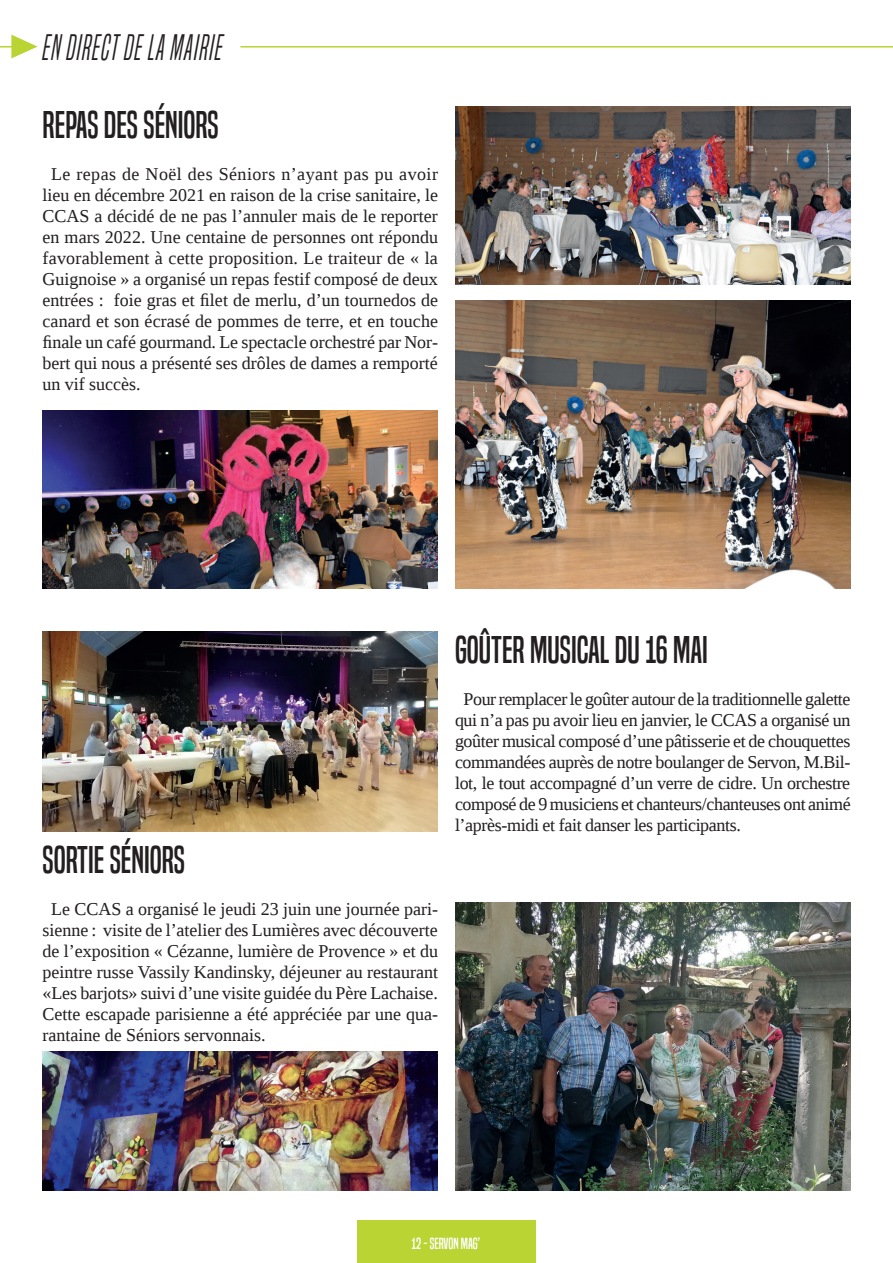
<style>
.page{position:relative;width:893px;height:1263px;background:#fff}
.page>*{position:absolute;margin:0;border:0;box-sizing:border-box;transform-origin:0 0}
.Sous-titre{font:36px "Built Titling Rg";color:#231f20}
.t1{font:italic 34.35px "Built Titling Lt";color:#231f20}
.texte{font:18px/21px "Liberation Serif";color:#231f20;text-align:justify}
.t2{font:15px "Built Titling Rg";letter-spacing:-.005em;color:#fff}
</style>
<div class="page">
<div style="left:357px;top:1221px;width:179px;height:42px;background:#bad433"></div>
<hr style="left:0;top:46px;width:36px;height:2px;background:#bad433">
<hr style="left:240px;top:46px;width:653px;height:2px;background:#bad433">
<svg style="left:11px;top:35px;width:27px;height:23px"></svg>
<img style="left:455px;top:106px;width:395px;height:179px">
<img style="left:43px;top:1052px;width:395px;height:139px">
<img style="left:455px;top:301px;width:395px;height:288px">
<img style="left:455px;top:902px;width:395px;height:289px">
<img style="left:43px;top:631px;width:395px;height:200px">
<img style="left:43px;top:410px;width:395px;height:179px">
<h2 class="t1" style="left:43px;top:26px;width:183px">EN DIRECT DE LA MAIRIE</h2>
<p class="Sous-titre" style="left:43px;top:103px;width:178px">REPAS DES SÉNIORS</p>
<p class="texte" style="left:43px;top:163px;width:397px;text-indent:9px">Le repas de Noël des Séniors n’ayant pas pu avoir lieu en décembre 2021 en raison de la crise sanitaire, le CCAS a décidé de ne pas l’annuler mais de le reporter en mars 2022. Une centaine de personnes ont répondu favorablement à cette proposition. Le traiteur de « la Guignoise » a organisé un repas festif composé de deux entrées : foie gras et filet de merlu, d’un tournedos de canard et son écrasé de pommes de terre, et en touche finale un café gourmand. Le spectacle orchestré par Nor&shy;bert qui nous a présenté ses drôles de dames a remporté un vif succès.</p>
<p class="Sous-titre" style="left:43px;top:838px;width:144px">SORTIE SÉNIORS</p>
<p class="texte" style="left:43px;top:898px;width:397px;text-indent:9px">Le CCAS a organisé le jeudi 23 juin une journée pari&shy;sienne : visite de l’atelier des Lumières avec découverte de l’exposition « Cézanne, lumière de Provence » et du peintre russe Vassily Kandinsky, déjeuner au restaurant «Les barjots» suivi d’une visite guidée du Père Lachaise.<br>Cette escapade parisienne a été appréciée par une qua&shy;rantaine de Séniors servonnais.</p>
<p class="Sous-titre" style="left:455px;top:628px;width:255px">GOÛTER MUSICAL DU 16 MAI</p>
<p class="texte" style="left:455px;top:688px;width:397px;text-indent:9px">Pour remplacer le goûter autour de la traditionnelle galette qui n’a pas pu avoir lieu en janvier, le CCAS a organisé un goûter musical composé d’une pâtisserie et de chouquettes commandées auprès de notre boulanger de Servon, M.Bil&shy;lot, le tout accompagné d’un verre de cidre. Un orchestre composé de 9 musiciens et chanteurs/chanteuses ont animé l’après-midi et fait danser les participants.</p>
<p class="t2" style="left:412px;top:1234px;width:70px">12 - SERVON MAG’</p>
</div>
